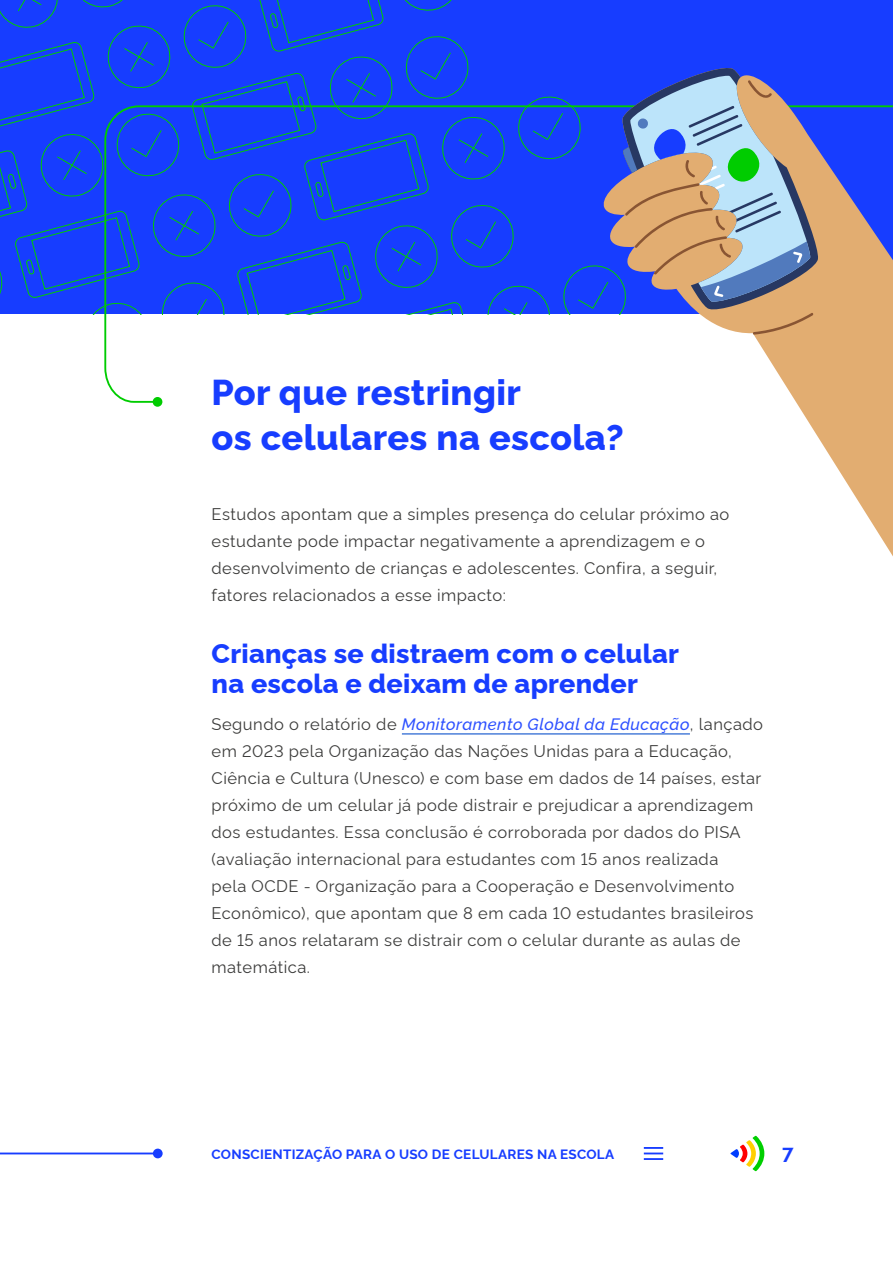
<style>
.page{position:relative;width:893px;height:1263px;background:#fff}
.page>*{position:absolute;margin:0;border:0;box-sizing:border-box;transform-origin:0 0}
.peso_01{font:800 36px/45px "Rawline";letter-spacing:.01em;color:#173dff}
.peso_02{font:800 27px/30px "Rawline";letter-spacing:.01em;color:#173dff}
.t1{font:700 20.25px "Rawline";color:#173dff}
.corpo{font:16.5px/27px "Rawline";letter-spacing:.03em;color:#3c3c3b}
.t2{font:700 13.5px "Rawline";letter-spacing:.02em;color:#173dff}
.s1{font-weight:500;color:#2e51ff}
</style>
<div class="page">
<div style="left:0;top:0;width:893px;height:314px;background:#173dff"></div>
<svg style="left:0;top:0;width:426px;height:298px"></svg>
<svg style="left:103px;top:104px;width:498px;height:300px"></svg>
<div style="left:153px;top:397px;width:9px;height:10px;background:#0c0;border-radius:50%"></div>
<svg style="left:601px;top:105px;width:292px;height:451px"></svg>
<svg style="left:621px;top:68px;width:198px;height:245px"></svg>
<svg style="left:753px;top:312px;width:61px;height:23px"></svg>
<svg style="left:623px;top:75px;width:188px;height:227px;background:#a0a2ab"></svg>
<hr style="left:402px;top:733px;width:288px;height:1px;background:#15c">
<svg style="left:730px;top:1136px;width:34px;height:35px"></svg>
<hr style="left:0;top:1152px;width:158px;height:2px;background:#173dff">
<div style="left:153px;top:1148px;width:10px;height:10px;background:#173dff;border-radius:50%"></div>
<svg style="left:644px;top:1147px;width:19px;height:13px"></svg>
<p class="peso_01" style="left:212px;top:367px;width:414px">Por que restringir<br>os celulares na escola?</p>
<p class="corpo" style="left:212px;top:499px;width:519px">Estudos apontam que a simples presença do celular próximo ao estudante pode impactar negativamente a aprendizagem e o desenvolvimento de crianças e adolescentes. Confira, a seguir, fatores relacionados a esse impacto:</p>
<p class="peso_02" style="left:212px;top:635px;width:469px">Crianças se distraem com o celular na escola e deixam de aprender</p>
<p class="corpo" style="left:212px;top:709px;width:553px">Segundo o relatório de <span class="s1">Monitoramento Global da Educação</span>, lançado em 2023 pela Organização das Nações Unidas para a Educação, Ciência e Cultura (Unesco) e com base em dados de 14 países, estar próximo de um celular já pode distrair e prejudicar a aprendizagem dos estudantes. Essa conclusão é corroborada por dados do PISA (avaliação internacional para estudantes com 15 anos realizada<br>pela OCDE - Organização para a Cooperação e Desenvolvimento Econômico), que apontam que 8 em cada 10 estudantes brasileiros de 15 anos relataram se distrair com o celular durante as aulas de matemática.</p>
<p class="t2" style="left:212px;top:1144px;width:404px">CONSCIENTIZAÇÃO PARA O USO DE CELULARES NA ESCOLA</p>
<p class="t1" style="left:782px;top:1139px;width:13px">7</p>
</div>
